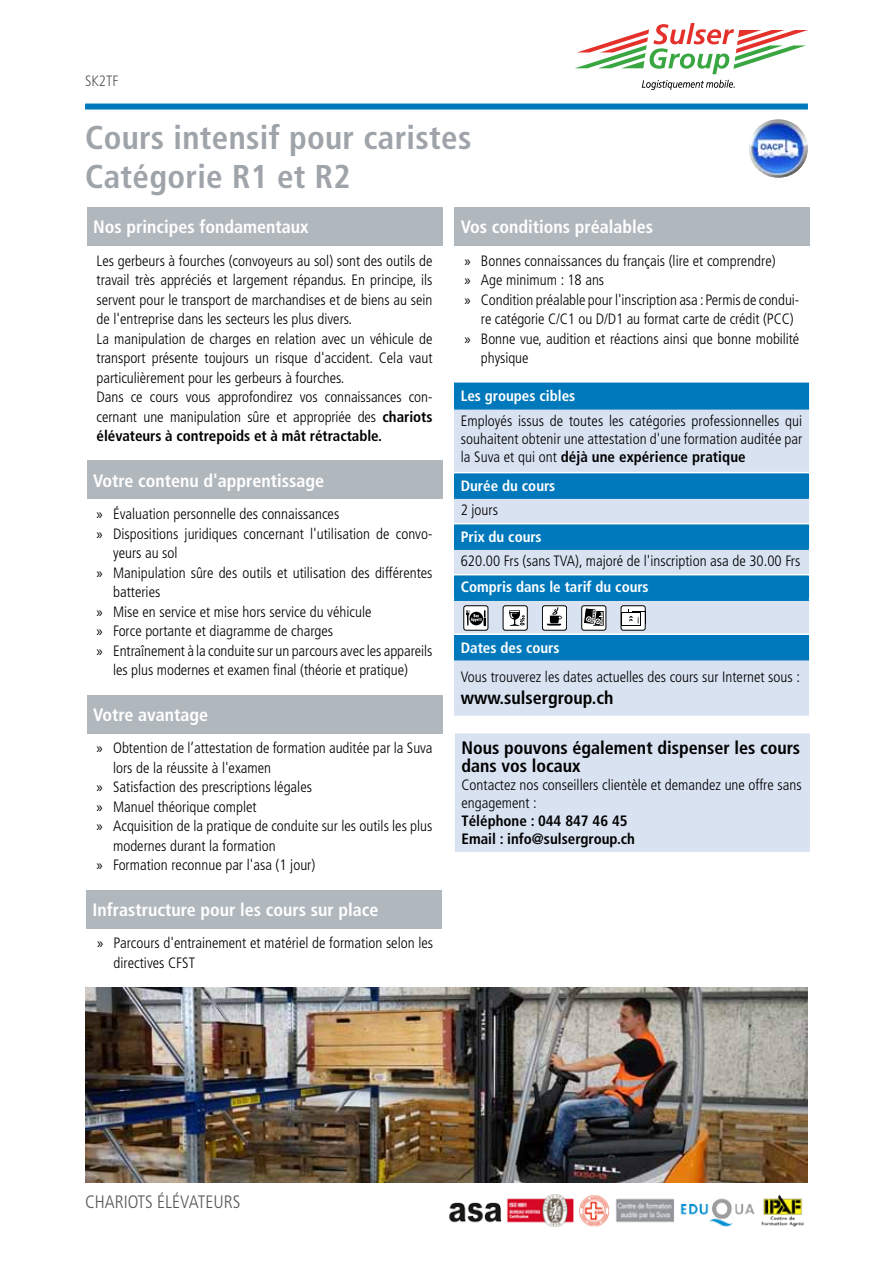
<style>
.page{position:relative;width:893px;height:1263px;background:#fff}
.page>*{position:absolute;margin:0;border:0;box-sizing:border-box;transform-origin:0 0}
.t1{font:700 condensed 33px/39px "Frutiger";letter-spacing:.01em;color:#9ea4a9}
.t2{font:700 condensed 18px "Frutiger";color:#fff}
.t3{font:700 condensed 18px/18px "Frutiger";color:#000}
.t4{font:300 condensed 18px "Frutiger";color:#58585a}
.t5{font:300 condensed 15px/19.5px "Frutiger";color:#000}
.t6{font:700 condensed 15px "Frutiger";color:#fff}
.t7{font:700 condensed 15px/18px "Frutiger";color:#000}
.t8{font:300 condensed 15px "Frutiger";color:#58585a}
.s1{font-weight:700}
.s2{font-family:"Myriad Pro";font-weight:400;font-stretch:normal}
</style>
<div class="page">
<svg style="left:575px;top:23px;width:233px;height:51px"></svg>
<svg style="left:642px;top:80px;width:93px;height:10px"></svg>
<img style="left:449px;top:1194px;width:355px;height:33px">
<div style="left:85px;top:104px;width:723px;height:6px;background:#0079bc"></div>
<img style="left:749px;top:119px;width:59px;height:59px;border-radius:29px">
<img style="left:85px;top:987px;width:723px;height:195px">
<div style="left:87px;top:207px;width:355px;height:39px;background:#b1b8bd"></div>
<div style="left:87px;top:461px;width:355px;height:38px;background:#b1b8bd"></div>
<div style="left:87px;top:695px;width:355px;height:38px;background:#b1b8bd"></div>
<div style="left:455px;top:207px;width:355px;height:39px;background:#b1b8bd"></div>
<div style="left:455px;top:383px;width:353px;height:26px;background:#0079bc"></div>
<div style="left:455px;top:410px;width:352px;height:304px;background:#d8e2f1"></div>
<svg style="left:455px;top:473px;width:352px;height:186px;background:#5da5d1"></svg>
<hr style="left:454px;top:410px;width:1px;height:62px;background:#d8e2f1">
<hr style="left:807px;top:410px;width:2px;height:62px;background:#d8e2f1">
<hr style="left:454px;top:408px;width:355px;height:2px;background:#0079bc">
<hr style="left:807px;top:473px;width:2px;height:24px;background:#0079bc">
<hr style="left:454px;top:472px;width:355px;height:1px;background:#fff">
<hr style="left:807px;top:499px;width:2px;height:24px;background:#d8e2f1">
<hr style="left:454px;top:497px;width:355px;height:2px;background:#0079bc">
<hr style="left:807px;top:524px;width:2px;height:24px;background:#0079bc">
<hr style="left:454px;top:523px;width:355px;height:1px;background:#fff">
<hr style="left:807px;top:550px;width:2px;height:24px;background:#d8e2f1">
<hr style="left:454px;top:548px;width:355px;height:2px;background:#0079bc">
<svg style="left:454px;top:473px;width:1px;height:126px"></svg>
<hr style="left:807px;top:575px;width:2px;height:24px;background:#0079bc">
<hr style="left:454px;top:574px;width:355px;height:1px;background:#fff">
<hr style="left:454px;top:601px;width:1px;height:32px;background:#d8e2f1">
<hr style="left:807px;top:601px;width:2px;height:32px;background:#d8e2f1">
<hr style="left:454px;top:599px;width:355px;height:2px;background:#0079bc">
<svg style="left:454px;top:635px;width:1px;height:24px"></svg>
<hr style="left:807px;top:635px;width:2px;height:24px;background:#0079bc">
<hr style="left:454px;top:633px;width:355px;height:2px;background:#fff">
<hr style="left:454px;top:660px;width:1px;height:54px;background:#d8e2f1">
<hr style="left:807px;top:660px;width:2px;height:54px;background:#d8e2f1">
<hr style="left:454px;top:659px;width:355px;height:1px;background:#0079bc">
<hr style="left:454px;top:714px;width:355px;height:2px;background:#d8e2f1">
<hr style="left:454px;top:383px;width:355px;height:1px;background:#0079bc">
<svg style="left:454px;top:384px;width:1px;height:24px"></svg>
<hr style="left:807px;top:384px;width:2px;height:24px;background:#0079bc">
<div style="left:542px;top:606px;width:25px;height:24px;background:#fff;border-radius:2px"></div>
<div style="left:542px;top:606px;width:25px;height:24px;border:1px solid #000;border-radius:2px"></div>
<svg style="left:547px;top:607px;width:15px;height:18px"></svg>
<div style="left:503px;top:606px;width:24px;height:24px;background:#fff;border-radius:2px"></div>
<div style="left:503px;top:606px;width:24px;height:24px;border:1px solid #000;border-radius:2px"></div>
<svg style="left:509px;top:610px;width:16px;height:16px"></svg>
<div style="left:464px;top:606px;width:24px;height:24px;background:#fff;border-radius:2px"></div>
<div style="left:464px;top:606px;width:24px;height:24px;border:1px solid #000;border-radius:2px"></div>
<svg style="left:466px;top:610px;width:20px;height:16px"></svg>
<svg style="left:621px;top:606px;width:24px;height:24px"></svg>
<div style="left:621px;top:606px;width:24px;height:24px;border:1px solid #000;border-radius:2px"></div>
<svg style="left:629px;top:616px;width:10px;height:8px"></svg>
<div style="left:582px;top:606px;width:24px;height:24px;background:#fff;border-radius:2px"></div>
<div style="left:582px;top:606px;width:24px;height:24px;border:1px solid #000;border-radius:2px"></div>
<svg style="left:593px;top:611px;width:11px;height:15px"></svg>
<svg style="left:583px;top:607px;width:20px;height:18px"></svg>
<div style="left:456px;top:734px;width:353px;height:117px;background:#d8e2f1"></div>
<hr style="left:455px;top:735px;width:1px;height:115px;background:#d8e2f1">
<hr style="left:808px;top:735px;width:2px;height:115px;background:#d8e2f1">
<hr style="left:455px;top:850px;width:355px;height:2px;background:#d8e2f1">
<hr style="left:455px;top:733px;width:355px;height:2px;background:#d8e2f1">
<div style="left:87px;top:890px;width:355px;height:38px;background:#b1b8bd"></div>
<p class="t8" style="left:85px;top:72px;width:35px">SK2TF</p>
<h1 class="t1" style="left:85px;top:118px;width:388px">Cours intensif pour caristes<br>Catégorie R1 et R2</h1>
<p class="t2" style="left:93px;top:216px;width:217px">Nos principes fondamentaux</p>
<p class="t2" style="left:461px;top:216px;width:194px">Vos conditions préalables</p>
<p class="t5" style="left:97px;top:251px;width:337px">Les gerbeurs à fourches (convoyeurs au sol) sont des outils de travail très appréciés et largement répandus. En principe, ils servent pour le transport de marchandises et de biens au sein de l'entreprise dans les secteurs les plus divers.<br>La manipulation de charges en relation avec un véhicule de transport présente toujours un risque d'accident. Cela vaut particulièrement pour les gerbeurs à fourches.<br>Dans ce cours vous approfondirez vos connaissances con&shy;cernant une manipulation sûre et appropriée des <span class="s1">chariots élévateurs à contrepoids et à mât rétractable.</span></p>
<p class="t5" style="left:464px;top:251px;width:313px"><span class="s2">»</span> Bonnes connaissances du français (lire et comprendre)</p>
<p class="t5" style="left:464px;top:270px;width:141px"><span class="s2">»</span> Age minimum : 18 ans</p>
<p class="t5" style="left:464px;top:290px;width:336px"><span class="s2">»</span> Condition préalable pour l'inscription asa : Permis de condui-</p>
<p class="t5" style="left:481px;top:309px;width:314px">re catégorie C/C1 ou D/D1 au format carte de crédit (PCC)</p>
<p class="t5" style="left:464px;top:329px;width:336px"><span class="s2">»</span> Bonne vue, audition et réactions ainsi que bonne mobilité</p>
<p class="t5" style="left:481px;top:348px;width:49px">physique</p>
<p class="t6" style="left:461px;top:386px;width:116px">Les groupes cibles</p>
<p class="t5" style="left:461px;top:412px;width:343px;line-height:18px;text-align:justify">Employés issus de toutes les catégories professionnelles qui souhaitent obtenir une attestation d'une formation auditée par la Suva et qui ont <span class="s1">déjà une expérience pratique</span></p>
<p class="t6" style="left:461px;top:477px;width:96px">Durée du cours</p>
<p class="t5" style="left:461px;top:501px;width:39px">2 jours</p>
<p class="t6" style="left:461px;top:528px;width:83px">Prix du cours</p>
<p class="t5" style="left:461px;top:552px;width:341px">620.00 Frs (sans TVA), majoré de l'inscription asa de 30.00 Frs</p>
<p class="t6" style="left:461px;top:578px;width:190px">Compris dans le tarif du cours</p>
<p class="t2" style="left:93px;top:470px;width:233px">Votre contenu d'apprentissage</p>
<p class="t5" style="left:97px;top:504px;width:244px"><span class="s2">»</span> Évaluation personnelle des connaissances</p>
<p class="t5" style="left:97px;top:524px;width:337px"><span class="s2">»</span> Dispositions juridiques concernant l'utilisation de convo-</p>
<p class="t5" style="left:113px;top:543px;width:66px">yeurs au sol</p>
<p class="t5" style="left:97px;top:563px;width:337px"><span class="s2">»</span> Manipulation sûre des outils et utilisation des différentes</p>
<p class="t5" style="left:113px;top:582px;width:49px">batteries</p>
<p class="t5" style="left:97px;top:602px;width:276px"><span class="s2">»</span> Mise en service et mise hors service du véhicule</p>
<p class="t5" style="left:97px;top:621px;width:238px"><span class="s2">»</span> Force portante et diagramme de charges</p>
<p class="t5" style="left:97px;top:641px;width:337px"><span class="s2">»</span> Entraînement à la conduite sur un parcours avec les appareils</p>
<p class="t5" style="left:113px;top:660px;width:296px">les plus modernes et examen final (théorie et pratique)</p>
<p class="t6" style="left:461px;top:638px;width:100px">Dates des cours</p>
<p class="t5" style="left:461px;top:668px;width:341px">Vous trouverez les dates actuelles des cours sur I nternet sous :</p>
<p class="t3" style="left:461px;top:688px;width:154px">www.sulsergroup.ch</p>
<p class="t3" style="left:462px;top:738px;width:340px">Nous pouvons également dispenser les cours dans vos locaux</p>
<p class="t5" style="left:462px;top:776px;width:342px;line-height:18px">Contactez nos conseillers clientèle et demandez une offre sans engagement :</p>
<p class="t7" style="left:462px;top:811px;width:175px">Téléphone : 044 847 46 45<br>Email : info@sulsergroup.ch</p>
<p class="t2" style="left:93px;top:704px;width:117px">Votre avantage</p>
<p class="t5" style="left:97px;top:738px;width:337px"><span class="s2">»</span> Obtention de l’attestation de formation auditée par la Suva</p>
<p class="t5" style="left:113px;top:758px;width:160px">lors de la réussite à l'examen</p>
<p class="t5" style="left:97px;top:777px;width:217px"><span class="s2">»</span> Satisfaction des prescriptions légales</p>
<p class="t5" style="left:97px;top:797px;width:162px"><span class="s2">»</span> Manuel théorique complet</p>
<p class="t5" style="left:97px;top:816px;width:337px"><span class="s2">»</span> Acquisition de la pratique de conduite sur les outils les plus</p>
<p class="t5" style="left:113px;top:836px;width:164px">modernes durant la formation</p>
<p class="t5" style="left:97px;top:855px;width:220px"><span class="s2">»</span> Formation reconnue par l'asa (1 jour)</p>
<p class="t2" style="left:93px;top:899px;width:287px">Infrastructure pour les cours sur place</p>
<p class="t5" style="left:114px;top:933px;width:321px;text-indent:-16px"><span class="s2">»</span> Parcours d'entrainement et matériel de formation selon les directives CFST</p>
<p class="t4" style="left:85px;top:1192px;width:157px">chariots élévateurs</p>
</div>
